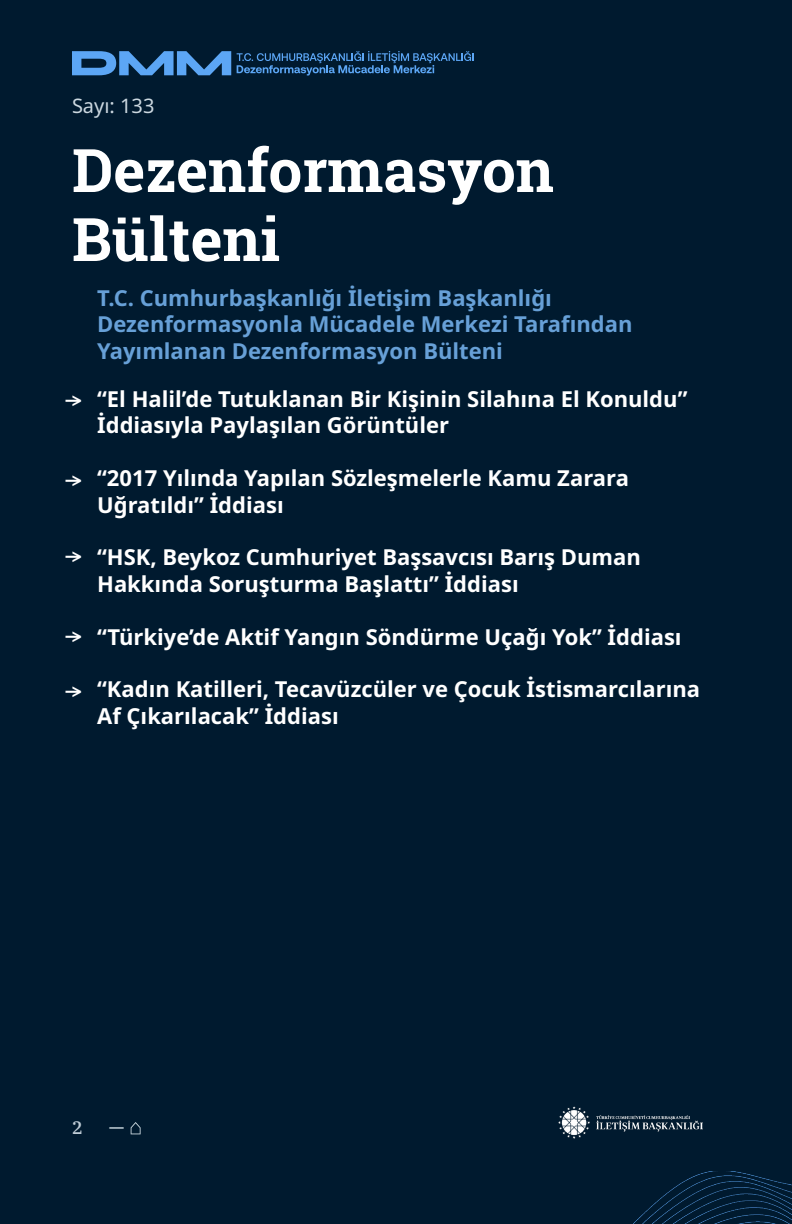
<style>
.page{position:relative;width:792px;height:1224px;background:#001a2f}
.page>*{position:absolute;margin:0;border:0;box-sizing:border-box;transform-origin:0 0}
.t1{font:700 60px/69px "Roboto Slab";color:#fff}
.t2{font:700 22px/26.4px "Noto Sans";color:#fff}
.t3{font:700 22px/26.4px "Noto Sans";color:#67a0d7}
.t4{font:20px "Noto Sans";color:#ccd8e0}
.t5{font:500 20px "IBM Plex Serif";color:#ccd9e0}
.t6{font:500 18px "IBM Plex Serif";color:#bfccd6}
</style>
<div class="page">
<img style="left:633px;top:1171px;width:159px;height:53px">
<img style="left:558px;top:1106px;width:144px;height:32px">
<svg style="left:131px;top:1122px;width:10px;height:12px"></svg>
<svg style="left:72px;top:51px;width:159px;height:24px"></svg>
<svg style="left:237px;top:51px;width:237px;height:24px"></svg>
<p class="t4" style="left:72px;top:92px;width:84px">Sayı: 133</p>
<p class="t1" style="left:72px;top:135px;width:483px">Dezenformasyon<br>Bülteni</p>
<p class="t3" style="left:97px;top:285px;width:537px">T.C. Cumhurbaşkanlığı İletişim Başkanlığı<br>Dezenformasyonla Mücadele Merkezi Tarafından<br>Yayımlanan Dezenformasyon Bülteni</p>
<p class="t2" style="left:97px;top:386px;width:592px">“El Halil’de Tutuklanan Bir Kişinin Silahına El Konuldu”<br>İddiasıyla Paylaşılan Görüntüler</p>
<p class="t2" style="left:97px;top:466px;width:533px">“2017 Yılında Yapılan Sözleşmelerle Kamu Zarara<br>Uğratıldı” İddiası</p>
<p class="t2" style="left:97px;top:545px;width:545px">“HSK, Beykoz Cumhuriyet Başsavcısı Barış Duman<br>Hakkında Soruşturma Başlattı” İddiası</p>
<p class="t2" style="left:97px;top:624px;width:586px">“Türkiye’de Aktif Yangın Söndürme Uçağı Yok” İddiası</p>
<p class="t2" style="left:97px;top:677px;width:605px">“Kadın Katilleri, Tecavüzcüler ve Çocuk İstismarcılarına<br>Af Çıkarılacak” İddiası</p>
<p class="t6" style="left:72px;top:1114px;width:12px">2</p>
<p class="t5" style="left:109px;top:1112px;width:17px">—</p>
</div>
